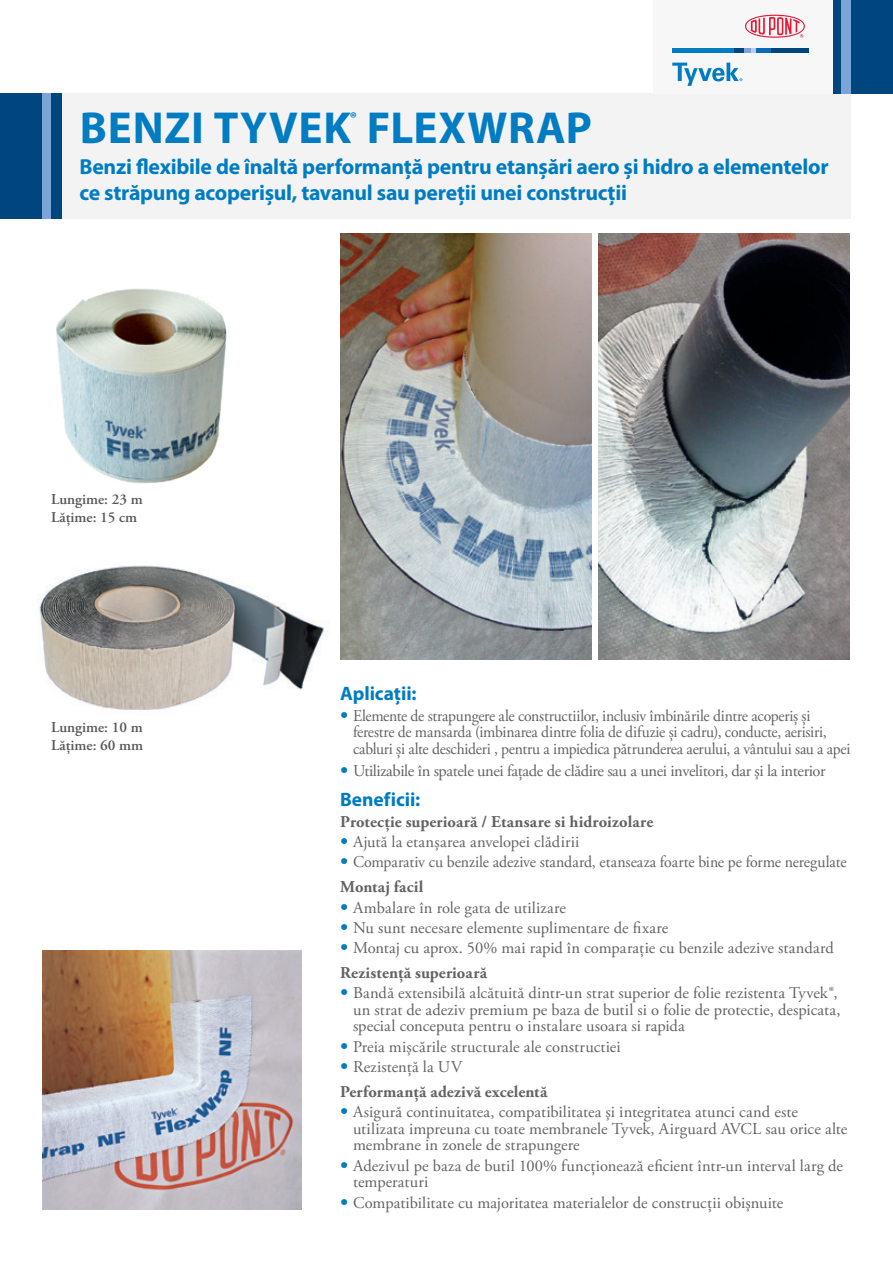
<style>
.page{position:relative;width:893px;height:1263px;background:#fff}
.page>*{position:absolute;margin:0;border:0;box-sizing:border-box;transform-origin:0 0}
.t1{font:700 45px "Myriad Pro";letter-spacing:.015em;color:#007cc2}
.t2{font:700 21.75px/26.1px "Myriad Pro";letter-spacing:-.015em;color:#007cc2}
.t3{font:700 19.5px "Myriad Pro";letter-spacing:-.005em;color:#007cc2}
.t4{font:16.5px/16.5px "Adobe Garamond Pro";letter-spacing:-.005em;color:#636366}
.t5{font:16.5px/16.5px "Adobe Garamond Pro";letter-spacing:-.005em;color:#636366;scale:.95 1}
.t6{font:700 16.5px/24.8px "Adobe Garamond Pro";letter-spacing:.005em;color:#636366}
.t7{font:16.5px/24.8px "Adobe Garamond Pro";letter-spacing:-.005em;color:#636366;scale:.96 1}
.t8{font:16.5px "Adobe Garamond Pro";letter-spacing:-.025em;color:#636366}
.t9{font:700 15.75px "Myriad Pro";color:#007cc2}
.t10{font:600 15px/18px "Adobe Garamond Pro";color:#57585a}
.s1{font-family:"Univers";font-weight:300;color:#007cc2}
.s2{font-weight:700}
.s3{font-weight:400}
</style>
<div class="page">
<div style="left:49px;top:94px;width:801px;height:125px;background:#f3f3f4"></div>
<div style="left:0;top:94px;width:62px;height:125px;background:#00467e"></div>
<div style="left:42px;top:94px;width:9px;height:125px;background:#7ca5d7"></div>
<div style="left:654px;top:0;width:181px;height:94px;background:#f7f7f8"></div>
<div style="left:834px;top:0;width:59px;height:94px;background:#00467e"></div>
<div style="left:841px;top:0;width:9px;height:94px;background:#7ca5d7"></div>
<div style="left:672px;top:48px;width:62px;height:5px;background:#007cc2"></div>
<div style="left:771px;top:48px;width:37px;height:5px;background:#00467e"></div>
<svg style="left:672px;top:63px;width:70px;height:23px"></svg>
<div style="left:734px;top:48px;width:10px;height:5px;background:#00467e"></div>
<svg style="left:744px;top:48px;width:12px;height:5px"></svg>
<div style="left:756px;top:48px;width:15px;height:5px;background:#0d6cb6"></div>
<svg style="left:745px;top:15px;width:60px;height:23px"></svg>
<img style="left:340px;top:234px;width:251px;height:425px">
<img style="left:56px;top:288px;width:171px;height:196px">
<img style="left:43px;top:950px;width:259px;height:260px">
<img style="left:39px;top:565px;width:289px;height:145px">
<img style="left:599px;top:234px;width:251px;height:425px">
<p class="t9" style="left:350px;top:108px;width:9px">®</p>
<h1 class="t1" style="left:80px;top:99px;width:514px">BENZI TYVEK FLEXWRAP</h1>
<h2 class="t2" style="left:79px;top:153px;width:751px">Benzi flexibile de înaltă performanță pentru etanșări aero și hidro a elementelor ce străpung acoperișul, tavanul sau pereții unei construcții</h2>
<p class="t10" style="left:51px;top:491px;width:93px">Lungime: 23 m<br>Lăţime: 15 cm</p>
<p class="t10" style="left:51px;top:718px;width:94px">Lungime: 10 m<br>Lăţime: 60 mm</p>
<p class="t3" style="left:340px;top:681px;width:78px">Aplicaţii:</p>
<p class="t5" style="left:353px;top:708px;width:525px;text-indent:-13px"><span class="s1">•</span> Elemente de strapungere ale constructiilor, inclusiv îmbinările dintre acoperiş şi ferestre de mansarda (imbinarea dintre folia de difuzie şi cadru), conducte, aerisiri, cabluri şi alte deschideri , pentru a impiedica pătrunderea aerului, a vântului sau a apei</p>
<p class="t8" style="left:340px;top:760px;width:487px"><span class="s1">•</span> Utilizabile în spatele unei faţade de clădire sau a unei invelitori, dar şi la interior</p>
<p class="t3" style="left:340px;top:787px;width:82px">Beneficii:</p>
<p class="t6" style="left:340px;top:809px;width:315px">Protecţie superioară / Etansare si hidroizolare</p>
<p class="t4" style="left:340px;top:834px;width:241px"><span class="s1">•</span> Ajută la etanşarea anvelopei clădirii</p>
<p class="t7" style="left:340px;top:850px;width:529px"><span class="s1">•</span> Comparativ cu benzile adezive standard, etanseaza foarte bine pe forme neregulate<br><span class="s2">Montaj facil</span></p>
<p class="t4" style="left:340px;top:899px;width:227px"><span class="s1">•</span> Ambalare în role gata de utilizare</p>
<p class="t4" style="left:340px;top:920px;width:330px"><span class="s1">•</span> Nu sunt necesare elemente suplimentare de fixare</p>
<p class="t4" style="left:340px;top:936px;width:495px;line-height:24.8px"><span class="s1">•</span> Montaj cu aprox. 50% mai rapid în comparaţie cu benzile adezive standard<br><span class="s2">Rezistenţă superioară</span></p>
<p class="t4" style="left:353px;top:985px;width:489px;text-indent:-13px"><span class="s1">•</span> Bandă extensibilă alcătuită dintr-un strat superior de folie rezistenta Tyvek®, un strat de adeziv premium pe baza de butil si o folie de protectie, despicata, special conceputa pentru o instalare usoara si rapida</p>
<p class="t4" style="left:340px;top:1039px;width:282px"><span class="s1">•</span> Preia mişcările structurale ale constructiei</p>
<p class="t6" style="left:340px;top:1055px;width:209px"><span class="s1">•</span> <span class="s3">Rezistenţă la UV<br></span>Performanţă adezivă excelentă</p>
<p class="t4" style="left:353px;top:1104px;width:496px;text-indent:-13px"><span class="s1">•</span> Asigură continuitatea, compatibilitatea şi integritatea atunci cand este utilizata impreuna cu toate membranele Tyvek, Airguard AVCL sau orice alte membrane in zonele de strapungere</p>
<p class="t4" style="left:353px;top:1158px;width:491px;text-indent:-13px"><span class="s1">•</span> Adezivul pe baza de butil 100% funcţionează eficient într-un interval larg de temperaturi</p>
<p class="t4" style="left:340px;top:1195px;width:445px"><span class="s1">•</span> Compatibilitate cu majoritatea materialelor de construcţii obişnuite</p>
</div>
